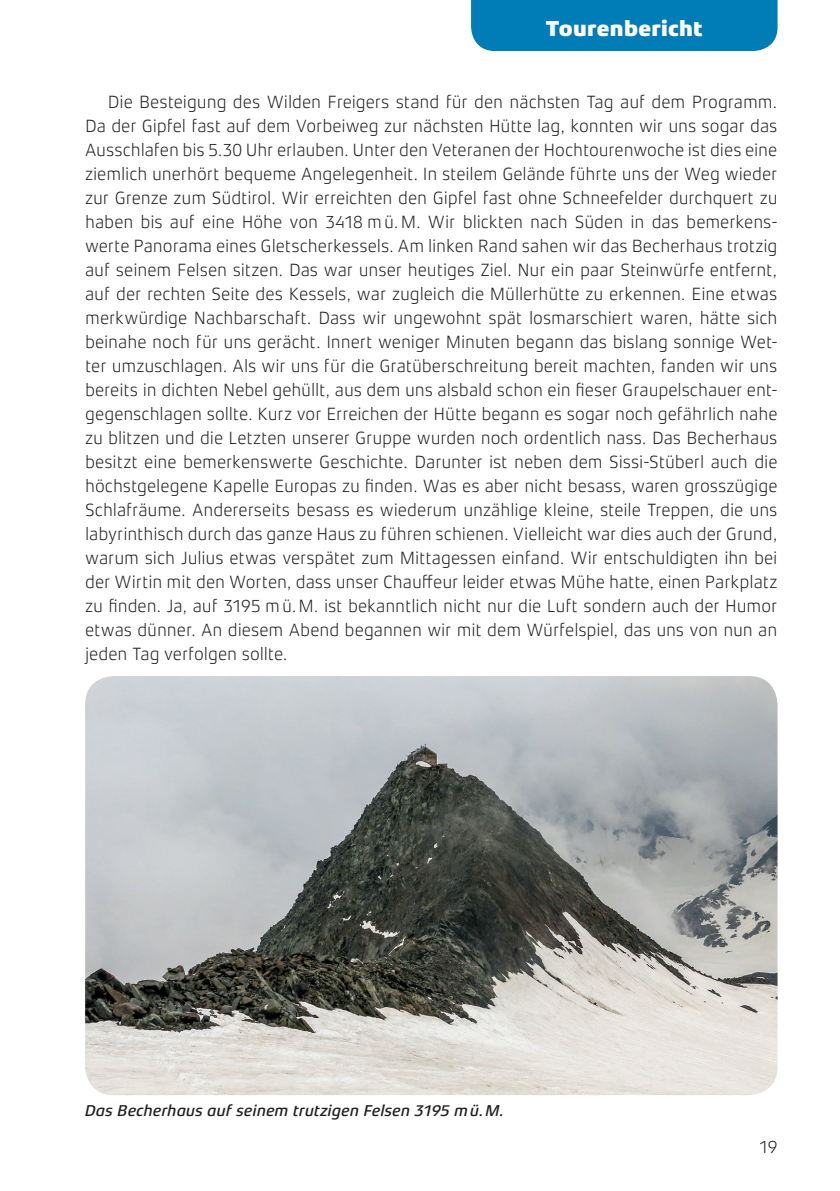
<style>
.page{position:relative;width:840px;height:1191px;background:#fff}
.page>*{position:absolute;margin:0;border:0;box-sizing:border-box;transform-origin:0 0}
.t1{font:800 22px "Xenois Sans Pro";letter-spacing:.01em;color:#fff}
.t2{font:300 18px/24px "Xenois Sans Pro";letter-spacing:-.01em;color:#231f20;text-align:justify}
.t3{font:italic 500 16px "Xenois Sans Pro";color:#231f20}
</style>
<div class="page">
<div style="left:471px;top:0;width:306px;height:51px;background:#007cb6"></div>
<img style="left:85px;top:676px;width:692px;height:419px">
<p class="t1" style="left:545px;top:16px;width:158px">Tourenbericht</p>
<p class="t2" style="left:85px;top:90px;width:693px;text-indent:23px">Die Besteigung des Wilden Freigers stand für den nächsten Tag auf dem Programm.<br>Da der Gipfel fast auf dem Vorbeiweg zur nächsten Hütte lag, konnten wir uns sogar das Ausschlafen bis 5.30 Uhr erlauben. Unter den Veteranen der Hochtourenwoche ist dies eine ziemlich unerhört bequeme Angelegenheit. In steilem Gelände führte uns der Weg wieder zur Grenze zum Südtirol. Wir erreichten den Gipfel fast ohne Schneefelder durchquert zu haben bis auf eine Höhe von 3418 m ü. M. Wir blickten nach Süden in das bemerkens&shy;werte Panorama eines Gletscherkessels. Am linken Rand sahen wir das Becherhaus trotzig auf seinem Felsen sitzen. Das war unser heutiges Ziel. Nur ein paar Steinwürfe entfernt, auf der rechten Seite des Kessels, war zugleich die Müllerhütte zu erkennen. Eine etwas merkwürdige Nachbarschaft. Dass wir ungewohnt spät losmarschiert waren, hätte sich beinahe noch für uns gerächt. Innert weniger Minuten begann das bislang sonnige Wet&shy;ter umzuschlagen. Als wir uns für die Gratüberschreitung bereit machten, fanden wir uns bereits in dichten Nebel gehüllt, aus dem uns alsbald schon ein fieser Graupelschauer ent&shy;gegenschlagen sollte. Kurz vor Erreichen der Hütte begann es sogar noch gefährlich nahe zu blitzen und die Letzten unserer Gruppe wurden noch ordentlich nass. Das Becherhaus besitzt eine bemerkenswerte Geschichte. Darunter ist neben dem Sissi-Stüberl auch die höchstgelegene Kapelle Europas zu finden. Was es aber nicht besass, waren grosszügige Schlafräume. Andererseits besass es wiederum unzählige kleine, steile Treppen, die uns labyrinthisch durch das ganze Haus zu führen schienen. Vielleicht war dies auch der Grund, warum sich Julius etwas verspätet zum Mittagessen einfand. Wir entschuldigten ihn bei der Wirtin mit den Worten, dass unser Chauffeur leider etwas Mühe hatte, einen Parkplatz zu finden. Ja, auf 3195 m ü. M. ist bekanntlich nicht nur die Luft sondern auch der Humor etwas dünner. An diesem Abend begannen wir mit dem Würfelspiel, das uns von nun an jeden Tag verfolgen sollte.</p>
<p class="t3" style="left:85px;top:1101px;width:420px">Das Becherhaus auf seinem trutzigen Felsen 3195 m ü. M.</p>
<p class="t2" style="left:758px;top:1135px;width:20px">19</p>
</div>
